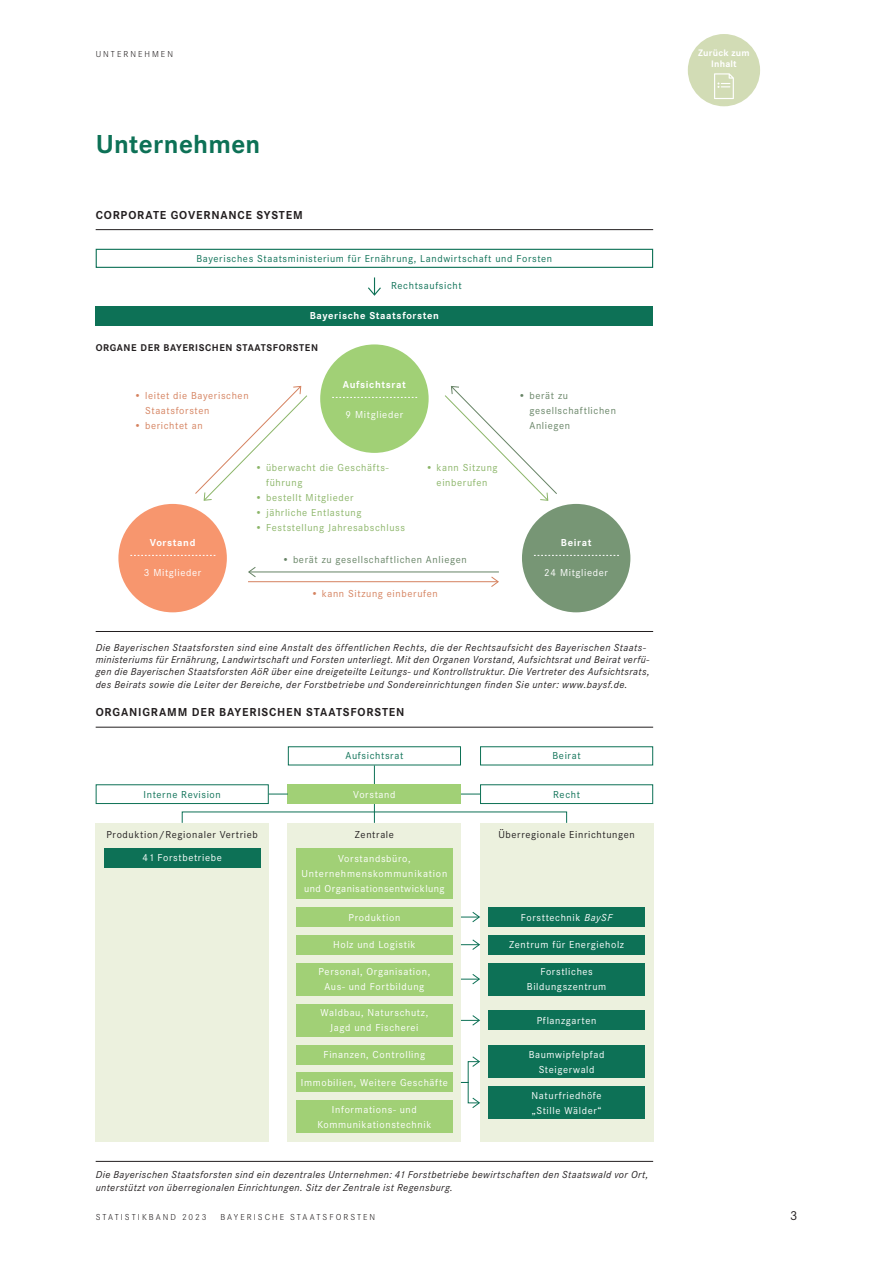
<style>
.page{position:relative;width:893px;height:1263px;background:#fff}
.page>*{position:absolute;margin:0;border:0;box-sizing:border-box;transform-origin:0 0}
.t1{font:700 27px "Corporate S";letter-spacing:.015em;color:#0d7156}
.t2{font:13.5px "Corporate S";color:#231f20}
.t3{font:700 12px "Corporate S";letter-spacing:.07em;color:#231f20}
.t4{font:italic 10.5px/12.5px "Corporate S";letter-spacing:.04em;color:#231f20}
.t5{font:10.5px/15px "Corporate S";letter-spacing:.06em;color:#fff;text-align:center}
.t6{font:10.5px/15px "Corporate S";letter-spacing:.06em;color:#8bb568}
.t7{font:10.5px "Corporate S";letter-spacing:.06em;color:#0d7156}
.t8{font:10.5px/15px "Corporate S";letter-spacing:.06em;color:#d5825f}
.t9{font:10.5px/15px "Corporate S";letter-spacing:.06em;color:#668365}
.t10{font:10.5px "Corporate S";letter-spacing:.06em;color:#231f20}
.t11{font:700 10.5px "Corporate S";letter-spacing:.06em;color:#fff}
.t12{font:700 10.2px "Corporate S";letter-spacing:.06em;color:#231f20}
.t13{font:700 9.75px/10.8px "Corporate S";letter-spacing:.025em;color:#fff;text-align:center}
.t14{font:300 9px "Corporate S";letter-spacing:.225em;color:#231f20}
.s1{font-style:italic}
</style>
<div class="page">
<hr style="left:96px;top:631px;width:557px;height:1px;background:#231f20">
<hr style="left:96px;top:229px;width:557px;height:1px;background:#231f20">
<div style="left:96px;top:249px;width:557px;height:19px;border:1px solid #0d7156"></div>
<div style="left:96px;top:306px;width:557px;height:19px;background:#0d7156"></div>
<svg style="left:368px;top:277px;width:13px;height:19px"></svg>
<hr style="left:248px;top:581px;width:249px;height:1px;background:#d5825f">
<svg style="left:490px;top:576px;width:9px;height:11px"></svg>
<hr style="left:249px;top:571px;width:250px;height:1px;background:#668365">
<svg style="left:248px;top:567px;width:9px;height:10px"></svg>
<svg style="left:445px;top:386px;width:112px;height:115px"></svg>
<svg style="left:195px;top:385px;width:112px;height:116px"></svg>
<div style="left:320px;top:344px;width:109px;height:109px;background:#a1d076;border-radius:50%"></div>
<svg style="left:332px;top:397px;width:85px;height:1px"></svg>
<div style="left:118px;top:504px;width:109px;height:108px;background:#f7966e;border-radius:50%"></div>
<svg style="left:130px;top:555px;width:85px;height:1px"></svg>
<div style="left:522px;top:504px;width:108px;height:108px;background:#779675;border-radius:50%"></div>
<svg style="left:534px;top:555px;width:85px;height:1px"></svg>
<hr style="left:96px;top:727px;width:557px;height:1px;background:#231f20">
<hr style="left:96px;top:1161px;width:557px;height:1px;background:#231f20">
<hr style="left:374px;top:765px;width:1px;height:58px;background:#0d7156">
<div style="left:96px;top:784px;width:173px;height:20px;border:1px solid #0d7156"></div>
<div style="left:480px;top:784px;width:173px;height:20px;border:1px solid #0d7156"></div>
<div style="left:288px;top:784px;width:173px;height:20px;background:#a1d076"></div>
<div style="left:480px;top:823px;width:173px;height:319px;background:#ecf1de"></div>
<div style="left:489px;top:907px;width:156px;height:20px;background:#0d7156"></div>
<div style="left:489px;top:935px;width:156px;height:19px;background:#0d7156"></div>
<div style="left:489px;top:963px;width:156px;height:32px;background:#0d7156"></div>
<div style="left:489px;top:1011px;width:156px;height:19px;background:#0d7156"></div>
<div style="left:489px;top:1045px;width:156px;height:33px;background:#0d7156"></div>
<div style="left:489px;top:1086px;width:156px;height:33px;background:#0d7156"></div>
<div style="left:288px;top:823px;width:173px;height:319px;background:#ecf1de"></div>
<div style="left:296px;top:848px;width:156px;height:51px;background:#a1d076"></div>
<div style="left:296px;top:907px;width:156px;height:20px;background:#a1d076"></div>
<div style="left:296px;top:963px;width:156px;height:32px;background:#a1d076"></div>
<div style="left:296px;top:1004px;width:156px;height:33px;background:#a1d076"></div>
<div style="left:296px;top:1045px;width:156px;height:19px;background:#a1d076"></div>
<div style="left:296px;top:1073px;width:156px;height:19px;background:#a1d076"></div>
<div style="left:296px;top:1100px;width:156px;height:33px;background:#a1d076"></div>
<div style="left:96px;top:823px;width:173px;height:319px;background:#ecf1de"></div>
<div style="left:104px;top:848px;width:156px;height:19px;background:#0d7156"></div>
<svg style="left:269px;top:794px;width:19px;height:1px"></svg>
<svg style="left:461px;top:794px;width:19px;height:1px"></svg>
<svg style="left:461px;top:1015px;width:19px;height:11px"></svg>
<svg style="left:461px;top:974px;width:19px;height:11px"></svg>
<svg style="left:461px;top:939px;width:19px;height:11px"></svg>
<svg style="left:461px;top:912px;width:19px;height:11px"></svg>
<svg style="left:460px;top:1056px;width:20px;height:52px"></svg>
<div style="left:296px;top:935px;width:156px;height:19px;background:#a1d076"></div>
<div style="left:688px;top:34px;width:72px;height:72px;background:#d2dcb5;border-radius:50%"></div>
<svg style="left:714px;top:73px;width:20px;height:26px"></svg>
<p class="t14" style="left:96px;top:49px;width:79px">UNTERNEHMEN</p>
<p class="t13" style="left:698px;top:47px;width:53px">Zurück zum<br>Inhalt</p>
<h1 class="t1" style="left:96px;top:125px;width:166px">Unternehmen</h1>
<p class="t3" style="left:96px;top:206px;width:209px">CORPORATE GOVERNANCE SYSTEM</p>
<p class="t7" style="left:197px;top:251px;width:357px">Bayerisches Staatsministerium für Ernährung, Landwirtschaft und Forsten</p>
<p class="t7" style="left:391px;top:279px;width:72px">Rechtsaufsicht</p>
<p class="t11" style="left:310px;top:308px;width:131px">Bayerische Staatsforsten</p>
<p class="t12" style="left:96px;top:341px;width:224px">ORGANE DER BAYERISCHEN STAATSFORSTEN</p>
<p class="t8" style="left:145px;top:388px;width:105px;text-indent:-11px">• leitet die Bayerischen<br>Staatsforsten</p>
<p class="t8" style="left:134px;top:418px;width:70px">• berichtet an</p>
<p class="t11" style="left:343px;top:377px;width:65px">Aufsichtsrat</p>
<p class="t5" style="left:346px;top:406px;width:59px">9 Mitglieder</p>
<p class="t6" style="left:266px;top:459px;width:124px;text-indent:-11px">• überwacht die Geschäfts&shy;führung</p>
<p class="t6" style="left:255px;top:489px;width:100px">• bestellt Mitglieder</p>
<p class="t6" style="left:255px;top:504px;width:108px">• jährliche Entlastung</p>
<p class="t6" style="left:255px;top:519px;width:151px">• Feststellung Jahresabschluss</p>
<p class="t6" style="left:426px;top:459px;width:73px;text-align:center">• kann Sitzung einberufen</p>
<p class="t11" style="left:150px;top:535px;width:47px">Vorstand</p>
<p class="t5" style="left:144px;top:564px;width:59px">3 Mitglieder</p>
<p class="t9" style="left:282px;top:552px;width:186px">• berät zu gesellschaftlichen Anliegen</p>
<p class="t8" style="left:311px;top:586px;width:128px">• kann Sitzung einberufen</p>
<p class="t9" style="left:529px;top:388px;width:88px;text-indent:-11px">• berät zu gesellschaftlichen<br>Anliegen</p>
<p class="t11" style="left:561px;top:535px;width:32px">Beirat</p>
<p class="t5" style="left:544px;top:564px;width:65px">24 Mitglieder</p>
<p class="t4" style="left:96px;top:641px;width:555px">Die Bayerischen Staatsforsten sind eine Anstalt des öffentlichen Rechts, die der Rechtsaufsicht des Bayerischen Staats&shy;ministeriums für Ernährung, Landwirtschaft und Forsten unterliegt. Mit den Organen Vorstand, Aufsichtsrat und Beirat verfü&shy;gen die Bayerischen Staatsforsten AöR über eine dreigeteilte Leitungs- und Kontrollstruktur. Die Vertreter des Aufsichtsrats, des Beirats sowie die Leiter der Bereiche, der Forstbetriebe und Sondereinrichtungen finden Sie unter: www.baysf.de.</p>
<p class="t3" style="left:96px;top:704px;width:310px">ORGANIGRAMM DER BAYERISCHEN STAATSFORSTEN</p>
<p class="t7" style="left:346px;top:749px;width:59px">Aufsichtsrat</p>
<p class="t7" style="left:553px;top:749px;width:30px">Beirat</p>
<p class="t7" style="left:144px;top:787px;width:79px">Interne Revision</p>
<p class="t7" style="left:553px;top:787px;width:28px">Recht</p>
<p class="t5" style="left:353px;top:786px;width:44px">Vorstand</p>
<p class="t10" style="left:106px;top:828px;width:153px">Produktion/Regionaler Vertrieb</p>
<p class="t5" style="left:143px;top:850px;width:81px">41 Forstbetriebe</p>
<p class="t10" style="left:355px;top:828px;width:41px">Zentrale</p>
<p class="t5" style="left:301px;top:851px;width:147px">Vorstandsbüro,<br>Unternehmenskommunikation und Organisationsentwicklung</p>
<p class="t5" style="left:349px;top:909px;width:53px">Produktion</p>
<p class="t5" style="left:333px;top:937px;width:84px">Holz und Logistik</p>
<p class="t5" style="left:319px;top:964px;width:113px">Personal, Organisation,<br>Aus- und Fortbildung</p>
<p class="t5" style="left:321px;top:1005px;width:109px">Waldbau, Naturschutz,<br>Jagd und Fischerei</p>
<p class="t5" style="left:324px;top:1047px;width:103px">Finanzen, Controlling</p>
<p class="t5" style="left:301px;top:1074px;width:149px">Immobilien, Weitere Geschäfte</p>
<p class="t5" style="left:317px;top:1101px;width:116px">Informations- und<br>Kommunikationstechnik</p>
<p class="t10" style="left:498px;top:828px;width:138px">Überregionale Einrichtungen</p>
<p class="t5" style="left:521px;top:909px;width:93px">Forsttechnik <span class="s1">BaySF</span></p>
<p class="t5" style="left:509px;top:937px;width:117px">Zentrum für Energieholz</p>
<p class="t5" style="left:527px;top:964px;width:81px">Forstliches<br>Bildungszentrum</p>
<p class="t5" style="left:537px;top:1012px;width:61px">Pflanzgarten</p>
<p class="t5" style="left:529px;top:1046px;width:77px">Baumwipfelpfad<br>Steigerwald</p>
<p class="t5" style="left:532px;top:1087px;width:72px;text-align:left">Naturfriedhöfe „Stille Wälder“</p>
<p class="t4" style="left:96px;top:1168px;width:554px">Die Bayerischen Staatsforsten sind ein dezentrales Unternehmen: 41 Forstbetriebe bewirtschaften den Staatswald vor Ort, unterstützt von überregionalen Einrichtungen. Sitz der Zentrale ist Regensburg.</p>
<p class="t14" style="left:96px;top:1211px;width:112px">STATISTIKBAND 2023</p>
<p class="t14" style="left:220px;top:1211px;width:156px">BAYERISCHE STAATSFORSTEN</p>
<p class="t2" style="left:790px;top:1207px;width:9px">3</p>
</div>
